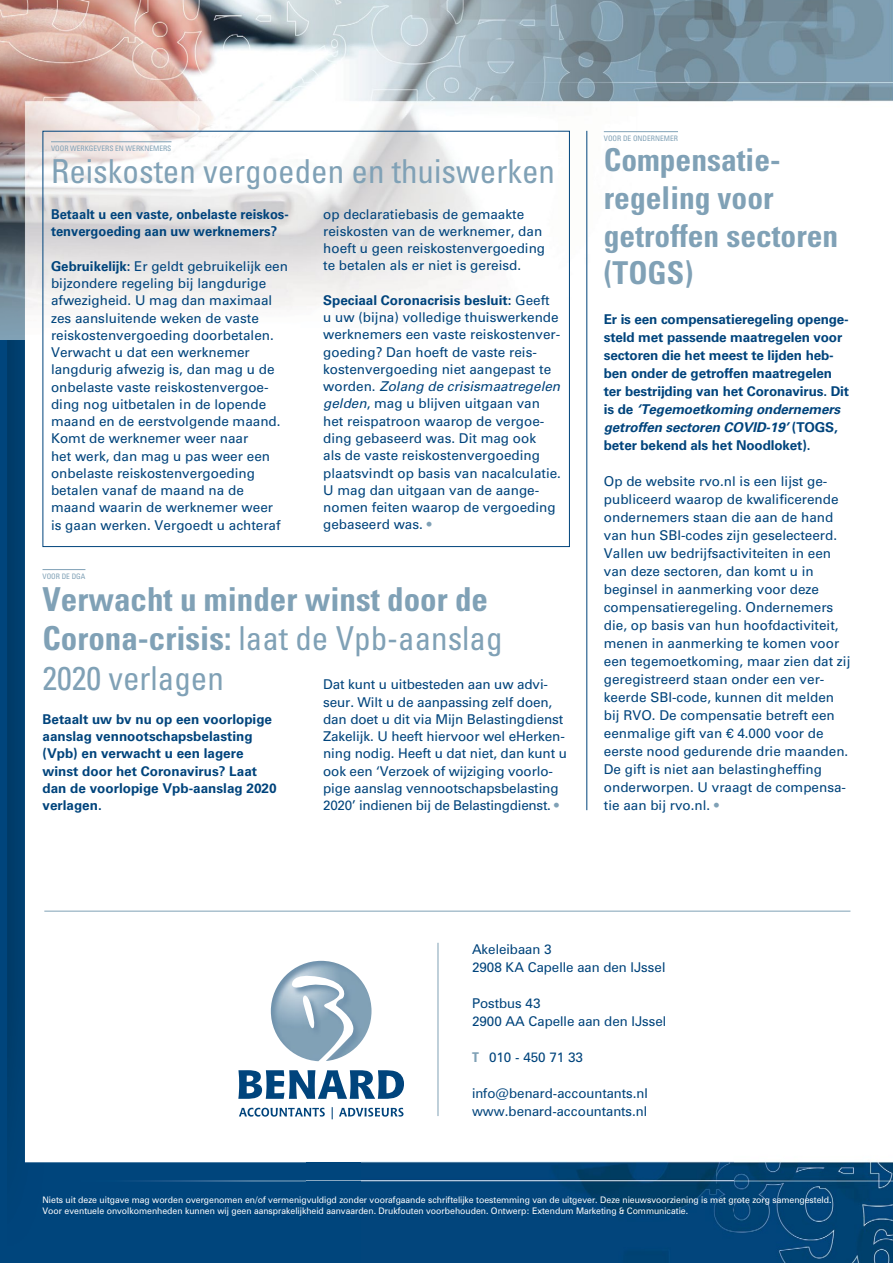
<style>
.page{position:relative;width:893px;height:1263px;background:#fff}
.page>*{position:absolute;margin:0;border:0;box-sizing:border-box;transform-origin:0 0}
.t1{font:700 condensed 33px/39.6px "Univers LT Std";color:#80a1b6}
.t2{font:condensed 33px "Univers LT Std";color:#80a1b6}
.t3{font:700 condensed 31.5px/37.8px "Univers LT Std";color:#80a1b6}
.t4{font:13.5px/17.2px "Univers LT Std";color:#00447c}
.t5{font:700 13.5px/18px "Univers LT Std";color:#00447c}
.t6{font:13.5px/18px "Zurich BT";color:#00447c}
.t7{font:700 13.5px/17.2px "Univers LT Std";color:#00447c;scale:.96 1}
.t8{font:9px/10.8px "Zurich BT";color:#fff}
.t9{font:condensed 7.5px "Univers LT Std";color:#80a1b6}
.s1{font-weight:700}
.s2{font-style:italic}
.s3{color:#80a1b6}
.s4{font-weight:400}
.s5{font-weight:700;font-stretch:condensed;color:#80a1b6}
</style>
<div class="page">
<img style="left:0;top:0;width:733px;height:953px">
<img style="left:733px;top:0;width:160px;height:1263px">
<img style="left:0;top:953px;width:307px;height:310px">
<img style="left:361px;top:953px;width:373px;height:310px">
<img style="left:307px;top:1119px;width:54px;height:144px">
<hr style="left:44px;top:911px;width:806px;height:1px;background:#80a1b6">
<svg style="left:231px;top:921px;width:181px;height:198px"></svg>
<hr style="left:438px;top:943px;width:1px;height:173px;background:#80a1b6">
<hr style="left:604px;top:131px;width:74px;height:1px;background:#80a1b6">
<hr style="left:586px;top:131px;width:1px;height:679px;background:#00447c">
<hr style="left:43px;top:569px;width:42px;height:1px;background:#80a1b6">
<hr style="left:51px;top:141px;width:120px;height:1px;background:#80a1b6">
<p class="t9" style="left:51px;top:143px;width:122px">VOOR WERKGEVERS EN WERKNEMERS</p>
<h1 class="t2" style="left:51px;top:150px;width:506px">Reiskosten vergoeden en thuiswerken</h1>
<p class="t7" style="left:51px;top:206px;width:249px">Betaalt u een vaste, onbelaste reiskos&shy;tenvergoeding aan uw werknemers?</p>
<p class="t4" style="left:51px;top:257px;width:238px"><span class="s1">Gebruikelijk:</span> Er geldt gebruikelijk een bijzondere regeling bij langdurige afwezigheid. U mag dan maximaal zes aansluitende weken de vaste reiskostenvergoeding doorbetalen.<br>Verwacht u dat een werknemer langdurig afwezig is, dan mag u de onbelaste vaste reiskostenvergoe&shy;ding nog uitbetalen in de lopende maand en de eerstvolgende maand.<br>Komt de werknemer weer naar<br>het werk, dan mag u pas weer een onbelaste reiskostenvergoeding betalen vanaf de maand na de maand waarin de werknemer weer<br>is gaan werken. Vergoedt u achteraf</p>
<p class="t4" style="left:323px;top:205px;width:224px">op declaratiebasis de gemaakte reiskosten van de werknemer, dan hoeft u geen reiskostenvergoeding te betalen als er niet is gereisd.</p>
<p class="t4" style="left:323px;top:292px;width:239px"><span class="s1">Speciaal Coronacrisis besluit:</span> Geeft u uw (bijna) volledige thuiswerkende werknemers een vaste reiskostenver&shy;goeding? Dan hoeft de vaste reis&shy;kostenvergoeding niet aangepast te worden. <span class="s2">Zolang de crisismaatregelen gelden</span>, mag u blijven uitgaan van het reispatroon waarop de vergoe&shy;ding gebaseerd was. Dit mag ook<br>als de vaste reiskostenvergoeding plaatsvindt op basis van nacalculatie.<br>U mag dan uitgaan van de aange&shy;nomen feiten waarop de vergoeding gebaseerd was. <span class="s3">•</span></p>
<p class="t9" style="left:43px;top:571px;width:44px">VOOR DE DGA</p>
<h1 class="t1" style="left:43px;top:579px;width:462px">Verwacht u minder winst door de<br>Corona-crisis: <span class="s4">laat de Vpb-aanslag<br>2020 verlagen</span></h1>
<p class="t4" style="left:323px;top:676px;width:245px">Dat kunt u uitbesteden aan uw advi&shy;seur. Wilt u de aanpassing zelf doen, dan doet u dit via Mijn Belastingdienst Zakelijk. U heeft hiervoor wel eHerken&shy;ning nodig. Heeft u dat niet, dan kunt u ook een ‘Verzoek of wijziging voorlo&shy;pige aanslag vennootschapsbelasting 2020’ indienen bij de Belastingdienst. <span class="s3">•</span></p>
<p class="t5" style="left:43px;top:711px;width:236px;line-height:17.2px">Betaalt uw bv nu op een voorlopige aanslag vennootschapsbelasting (Vpb) en verwacht u een lagere winst door het Coronavirus? Laat dan de voorlopige Vpb-aanslag 2020 verlagen.</p>
<p class="t9" style="left:604px;top:133px;width:76px">VOOR DE ONDERNEMER</p>
<h2 class="t3" style="left:604px;top:141px;width:236px">Compensatie&shy;regeling voor getroffen sectoren (TOGS)</h2>
<p class="t5" style="left:604px;top:310px;width:247px">Er is een compensatieregeling openge&shy;steld met passende maatregelen voor sectoren die het meest te lijden heb&shy;ben onder de getroffen maatregelen ter bestrijding van het Coronavirus. Dit is de <span class="s2">‘Tegemoetkoming ondernemers getroffen sectoren COVID-19’</span> (TOGS, beter bekend als het Noodloket).</p>
<p class="t4" style="left:604px;top:472px;width:248px;line-height:18px">Op de website rvo.nl is een lijst ge&shy;publiceerd waarop de kwalificerende ondernemers staan die aan de hand van hun SBI-codes zijn geselecteerd.<br>Vallen uw bedrijfsactiviteiten in een van deze sectoren, dan komt u in beginsel in aanmerking voor deze compensatieregeling. Ondernemers die, op basis van hun hoofdactiviteit, menen in aanmerking te komen voor een tegemoetkoming, maar zien dat zij geregistreerd staan onder een ver&shy;keerde SBI-code, kunnen dit melden bij RVO. De compensatie betreft een eenmalige gift van € 4.000 voor de eerste nood gedurende drie maanden.<br>De gift is niet aan belastingheffing onderworpen. U vraagt de compensa&shy;tie aan bij rvo.nl. <span class="s3">•</span></p>
<p class="t6" style="left:472px;top:940px;width:195px">Akeleibaan 3<br>2908 KA Capelle aan den IJssel</p>
<p class="t6" style="left:472px;top:994px;width:196px">Postbus 43<br>2900 AA Capelle aan den IJssel</p>
<p class="t6" style="left:472px;top:1048px;width:113px"><span class="s5">T</span> 010 - 450 71 33</p>
<p class="t6" style="left:472px;top:1084px;width:177px">info@benard-accountants.nl www.benard-accountants.nl</p>
<p class="t8" style="left:43px;top:1194px;width:791px">Niets uit deze uitgave mag worden overgenomen en/of vermenigvuldigd zonder voorafgaande schriftelijke toestemming van de uitgever. Deze nieuwsvoorziening is met grote zorg samengesteld.<br>Voor eventuele onvolkomenheden kunnen wij geen aansprakelijkheid aanvaarden. Drukfouten voorbehouden. Ontwerp: Extendum Marketing &amp; Communicatie.</p>
</div>
